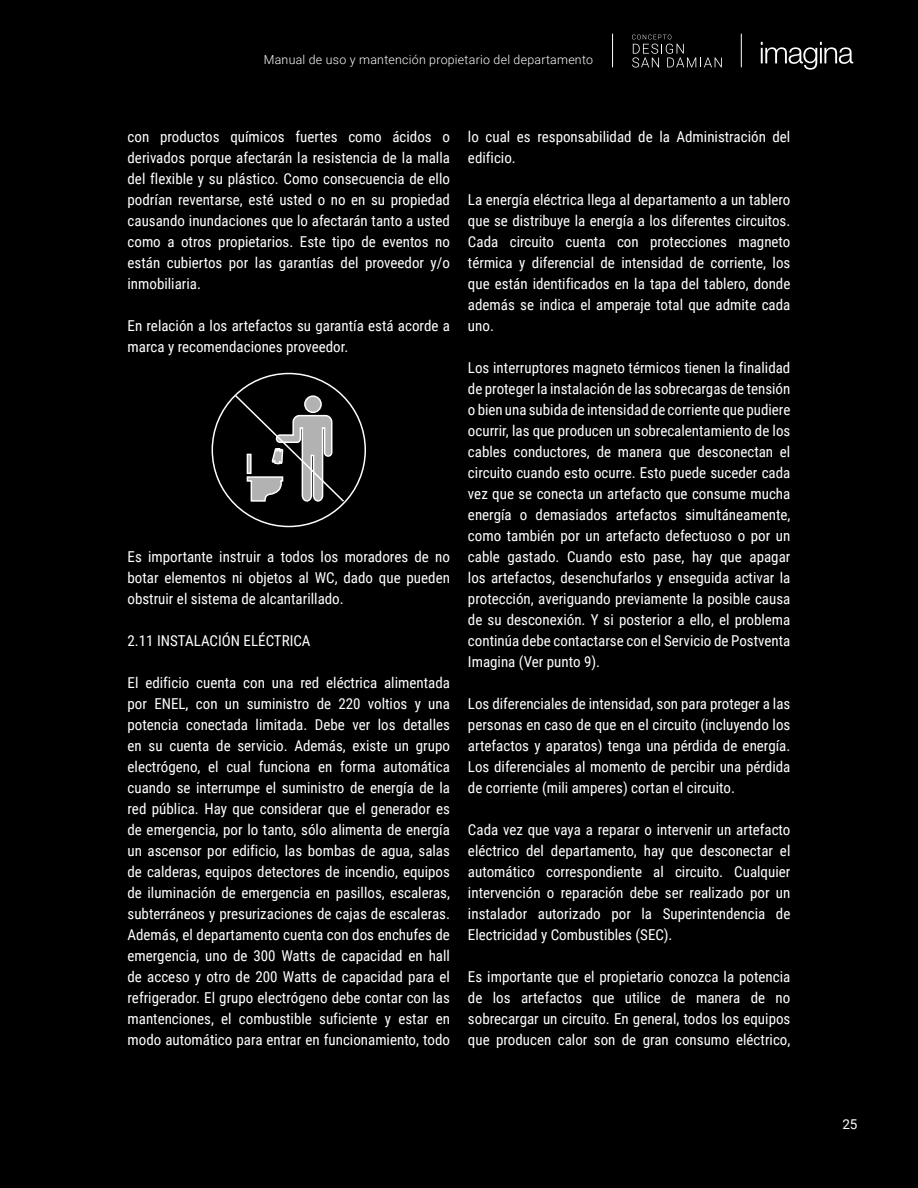
<style>
.page{position:relative;width:918px;height:1188px;background:#000}
.page>*{position:absolute;margin:0;border:0;box-sizing:border-box;transform-origin:0 0}
.t1{font:15px/21px "Roboto Condensed";color:#fff;text-align:justify}
.t2{font:13.5px "Roboto";color:#fff}
.t3{font:300 12.3px "Roboto";letter-spacing:.02em;color:#fff}
</style>
<div class="page">
<svg style="left:761px;top:42px;width:92px;height:28px"></svg>
<hr style="left:741px;top:34px;width:1px;height:33px;background:#fff">
<hr style="left:612px;top:34px;width:1px;height:33px;background:#fff">
<svg style="left:632px;top:35px;width:90px;height:33px"></svg>
<svg style="left:234px;top:394px;width:112px;height:119px"></svg>
<p class="t3" style="left:264px;top:51px;width:331px">Manual de uso y mantención propietario del departamento</p>
<p class="t1" style="left:128px;top:125px;width:324px">con productos químicos fuertes como ácidos o derivados porque afectarán la resistencia de la malla del flexible y su plástico. Como consecuencia de ello podrían reventarse, esté usted o no en su propiedad causando inundaciones que lo afectarán tanto a usted como a otros propietarios. Este tipo de eventos no están cubiertos por las garantías del proveedor y/o inmobiliaria.</p>
<p class="t1" style="left:128px;top:314px;width:324px">En relación a los artefactos su garantía está acorde a marca y recomendaciones proveedor.</p>
<p class="t1" style="left:128px;top:545px;width:324px">Es importante instruir a todos los moradores de no botar elementos ni objetos al WC, dado que pueden obstruir el sistema de alcantarillado.</p>
<p class="t1" style="left:128px;top:629px;width:185px">2.11 INSTALACIÓN ELÉCTRICA</p>
<p class="t1" style="left:128px;top:671px;width:324px">El edificio cuenta con una red eléctrica alimentada por ENEL, con un suministro de 220 voltios y una potencia conectada limitada. Debe ver los detalles en su cuenta de servicio. Además, existe un grupo electrógeno, el cual funciona en forma automática cuando se interrumpe el suministro de energía de la red pública. Hay que considerar que el generador es de emergencia, por lo tanto, sólo alimenta de energía un ascensor por edificio, las bombas de agua, salas de calderas, equipos detectores de incendio, equipos de iluminación de emergencia en pasillos, escaleras, subterráneos y presurizaciones de cajas de escaleras.<br>Además, el departamento cuenta con dos enchufes de emergencia, uno de 300 Watts de capacidad en hall de acceso y otro de 200 Watts de capacidad para el refrigerador. El grupo electrógeno debe contar con las mantenciones, el combustible suficiente y estar en modo automático para entrar en funcionamiento, todo</p>
<p class="t1" style="left:468px;top:125px;width:324px">lo cual es responsabilidad de la Administración del edificio.</p>
<p class="t1" style="left:468px;top:188px;width:324px">La energía eléctrica llega al departamento a un tablero que se distribuye la energía a los diferentes circuitos.<br>Cada circuito cuenta con protecciones magneto térmica y diferencial de intensidad de corriente, los que están identificados en la tapa del tablero, donde además se indica el amperaje total que admite cada uno.</p>
<p class="t1" style="left:468px;top:356px;width:324px">Los interruptores magneto térmicos tienen la finalidad de proteger la instalación de las sobrecargas de tensión o bien una subida de intensidad de corriente que pudiere ocurrir, las que producen un sobrecalentamiento de los cables conductores, de manera que desconectan el circuito cuando esto ocurre. Esto puede suceder cada vez que se conecta un artefacto que consume mucha energía o demasiados artefactos simultáneamente, como también por un artefacto defectuoso o por un cable gastado. Cuando esto pase, hay que apagar los artefactos, desenchufarlos y enseguida activar la protección, averiguando previamente la posible causa de su desconexión. Y si posterior a ello, el problema continúa debe contactarse con el Servicio de Postventa Imagina (Ver punto 9).</p>
<p class="t1" style="left:468px;top:692px;width:324px">Los diferenciales de intensidad, son para proteger a las personas en caso de que en el circuito (incluyendo los artefactos y aparatos) tenga una pérdida de energía.<br>Los diferenciales al momento de percibir una pérdida de corriente (mili amperes) cortan el circuito.</p>
<p class="t1" style="left:468px;top:818px;width:324px">Cada vez que vaya a reparar o intervenir un artefacto eléctrico del departamento, hay que desconectar el automático correspondiente al circuito. Cualquier intervención o reparación debe ser realizado por un instalador autorizado por la Superintendencia de Electricidad y Combustibles (SEC).</p>
<p class="t1" style="left:468px;top:965px;width:324px">Es importante que el propietario conozca la potencia de los artefactos que utilice de manera de no sobrecargar un circuito. En general, todos los equipos que producen calor son de gran consumo eléctrico,</p>
<p class="t2" style="left:842px;top:1114px;width:17px">25</p>
</div>
